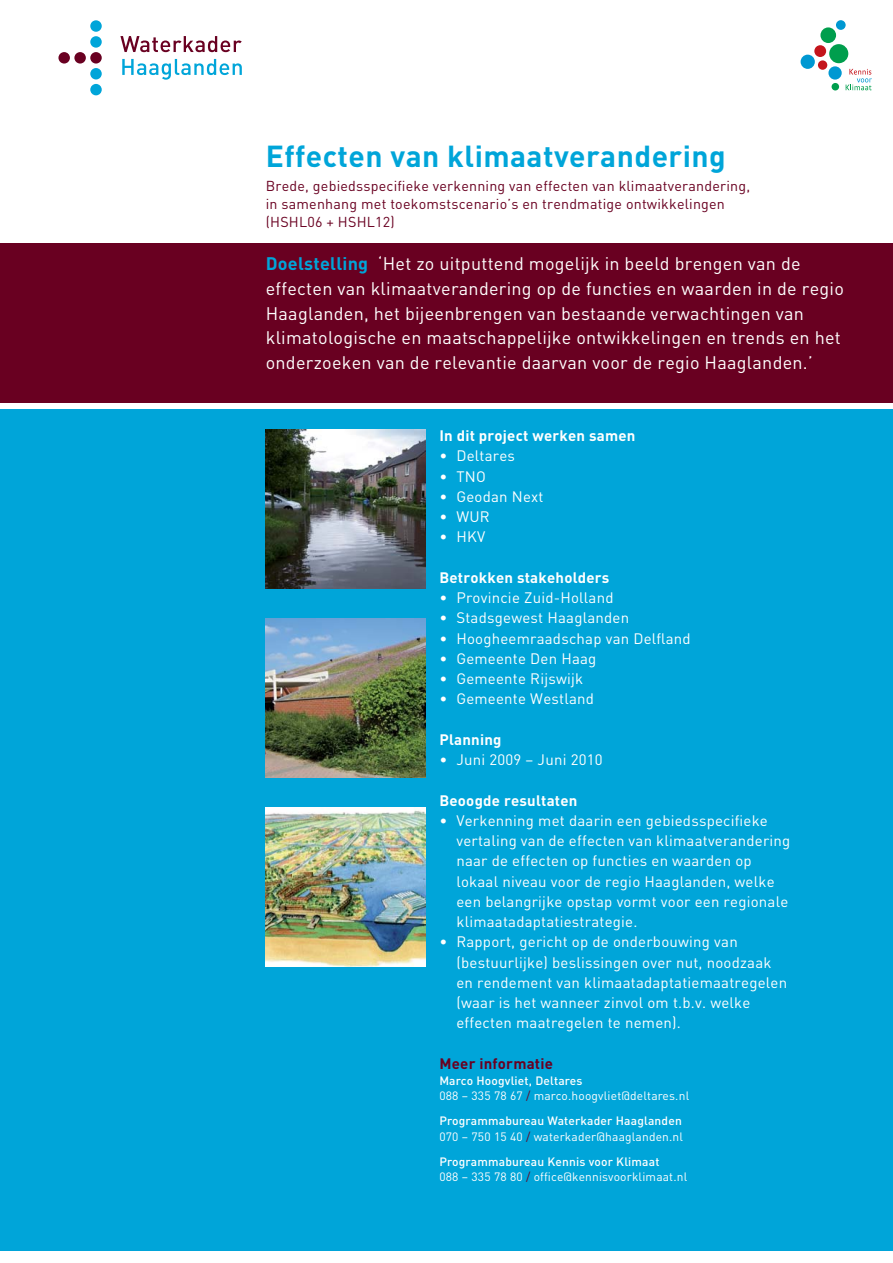
<style>
.page{position:relative;width:893px;height:1263px;background:#fff}
.page>*{position:absolute;margin:0;border:0;box-sizing:border-box;transform-origin:0 0}
.t1{font:700 30px "DIN";letter-spacing:.015em;color:#00a5d9}
.t2{font:18px/24.8px "DIN";letter-spacing:.015em;color:#fff}
.t3{font:15px/20.2px "DIN";letter-spacing:.015em;color:#fff}
.t4{font:700 15px "DIN";letter-spacing:.015em;color:#fff}
.t5{font:700 15px "DIN";letter-spacing:.015em;color:#690021}
.t6{font:14.25px/18px "DIN";letter-spacing:.015em;color:#690021}
.t7{font:12px/15.8px "DIN";letter-spacing:.015em;color:#fff}
.t8{font:500 12px/15.8px "DIN";letter-spacing:.015em;color:#fff}
.s1{font-weight:700;color:#00a5d9}
.s2{font-weight:500}
.s3{color:#690021}
.s4{font-weight:400}
.s5{font-weight:400;color:#690021}
</style>
<div class="page">
<div style="left:0;top:409px;width:893px;height:842px;background:#00a5d9"></div>
<div style="left:0;top:243px;width:893px;height:160px;background:#690021"></div>
<svg style="left:120px;top:36px;width:122px;height:16px"></svg>
<svg style="left:122px;top:59px;width:120px;height:21px"></svg>
<div style="left:74px;top:52px;width:12px;height:12px;background:#690021;border-radius:50%"></div>
<div style="left:58px;top:52px;width:12px;height:12px;background:#690021;border-radius:50%"></div>
<div style="left:90px;top:52px;width:12px;height:12px;background:#690021;border-radius:50%"></div>
<div style="left:90px;top:84px;width:12px;height:11px;background:#00a5d9;border-radius:50%"></div>
<div style="left:90px;top:68px;width:12px;height:11px;background:#00a5d9;border-radius:50%"></div>
<div style="left:90px;top:36px;width:12px;height:12px;background:#00a5d9;border-radius:50%"></div>
<div style="left:90px;top:20px;width:12px;height:12px;background:#00a5d9;border-radius:50%"></div>
<img style="left:266px;top:808px;width:159px;height:159px">
<img style="left:266px;top:619px;width:159px;height:159px">
<img style="left:266px;top:430px;width:159px;height:159px">
<div style="left:828px;top:66px;width:14px;height:14px;background:#0098d2;border-radius:50%"></div>
<div style="left:801px;top:55px;width:14px;height:14px;background:#0098d2;border-radius:50%"></div>
<div style="left:820px;top:27px;width:16px;height:16px;background:#009e4d;border-radius:50%"></div>
<div style="left:836px;top:20px;width:10px;height:10px;background:#0098d2;border-radius:50%"></div>
<div style="left:831px;top:83px;width:8px;height:7px;background:#009e4d;border-radius:50%"></div>
<div style="left:814px;top:45px;width:12px;height:12px;background:#c4151c;border-radius:50%"></div>
<div style="left:829px;top:44px;width:19px;height:19px;background:#009e4d;border-radius:50%"></div>
<div style="left:818px;top:60px;width:9px;height:10px;background:#c4151c;border-radius:50%"></div>
<svg style="left:846px;top:69px;width:26px;height:21px"></svg>
<h1 class="t1" style="left:266px;top:145px;width:461px">Effecten van klimaat verandering</h1>
<p class="t6" style="left:266px;top:179px;width:486px">Brede, gebieds specifieke verkenning van effecten van klimaat verandering, in samenhang met toekomst scenario’s en trendmatige ontwikkelingen (HSHL06 + HSHL12)</p>
<p class="t2" style="left:266px;top:253px;width:580px"><span class="s1">Doelstelling</span> ‘Het zo uitputtend mogelijk in beeld brengen van de effecten van klimaatverandering op de functies en waarden in de regio Haaglanden, het bijeenbrengen van bestaande verwachtingen van klimatologische en maatschappelijke ontwikkelingen en trends en het onderzoeken van de relevantie daarvan voor de regio Haaglanden.’</p>
<p class="t4" style="left:439px;top:430px;width:198px">In dit project werken samen</p>
<p class="t3" style="left:439px;top:448px;width:77px">• Deltares</p>
<p class="t3" style="left:439px;top:468px;width:48px">• TNO</p>
<p class="t3" style="left:439px;top:488px;width:106px">• Geodan Next</p>
<p class="t3" style="left:439px;top:508px;width:52px">• WUR</p>
<p class="t3" style="left:439px;top:529px;width:47px">• HKV</p>
<p class="t4" style="left:439px;top:572px;width:172px">Betrokken stakeholders</p>
<p class="t3" style="left:439px;top:589px;width:176px">• Provincie Zuid-Holland</p>
<p class="t3" style="left:439px;top:610px;width:191px">• Stadsgewest Haaglanden</p>
<p class="t3" style="left:439px;top:630px;width:253px">• Hoogheemraadschap van Delfland</p>
<p class="t3" style="left:439px;top:650px;width:159px">• Gemeente Den Haag</p>
<p class="t3" style="left:439px;top:670px;width:145px">• Gemeente Rijswijk</p>
<p class="t3" style="left:439px;top:691px;width:156px">• Gemeente Westland</p>
<p class="t4" style="left:439px;top:734px;width:64px">Planning</p>
<p class="t3" style="left:439px;top:751px;width:165px">• Juni 2009 – Juni 2010</p>
<p class="t4" style="left:439px;top:795px;width:140px">Beoogde resultaten</p>
<p class="t3" style="left:456px;top:812px;width:335px;text-indent:-17px">• Verkenning met daarin een gebiedsspecifieke vertaling van de effecten van klimaat verandering naar de effecten op functies en waarden op lokaal niveau voor de regio Haaglanden, welke een belangrijke opstap vormt voor een regionale klimaatadaptatiestrategie.</p>
<p class="t3" style="left:456px;top:934px;width:332px;text-indent:-17px">• Rapport, gericht op de onderbouwing van (bestuurlijke) beslissingen over nut, noodzaak en rendement van klimaatadaptatie maatregelen (waar is het wanneer zinvol om t.b.v. welke effecten maatregelen te nemen).</p>
<p class="t5" style="left:439px;top:1058px;width:115px">Meer informatie</p>
<p class="t7" style="left:439px;top:1074px;width:251px"><span class="s2">Marco Hoogvliet, Deltares<br></span>088 – 335 78 67 <span class="s3">/</span> marco.hoogvliet@deltares.nl</p>
<p class="t8" style="left:439px;top:1114px;width:245px">Programmabureau Waterkader Haaglanden<br><span class="s4">070 – 750 15 40</span> <span class="s5">/</span> <span class="s4">waterkader@haaglanden.nl</span></p>
<p class="t7" style="left:439px;top:1155px;width:249px"><span class="s2">Programmabureau Kennis voor Klimaat<br></span>088 – 335 78 80 <span class="s3">/</span> office@kennisvoorklimaat.nl</p>
</div>
